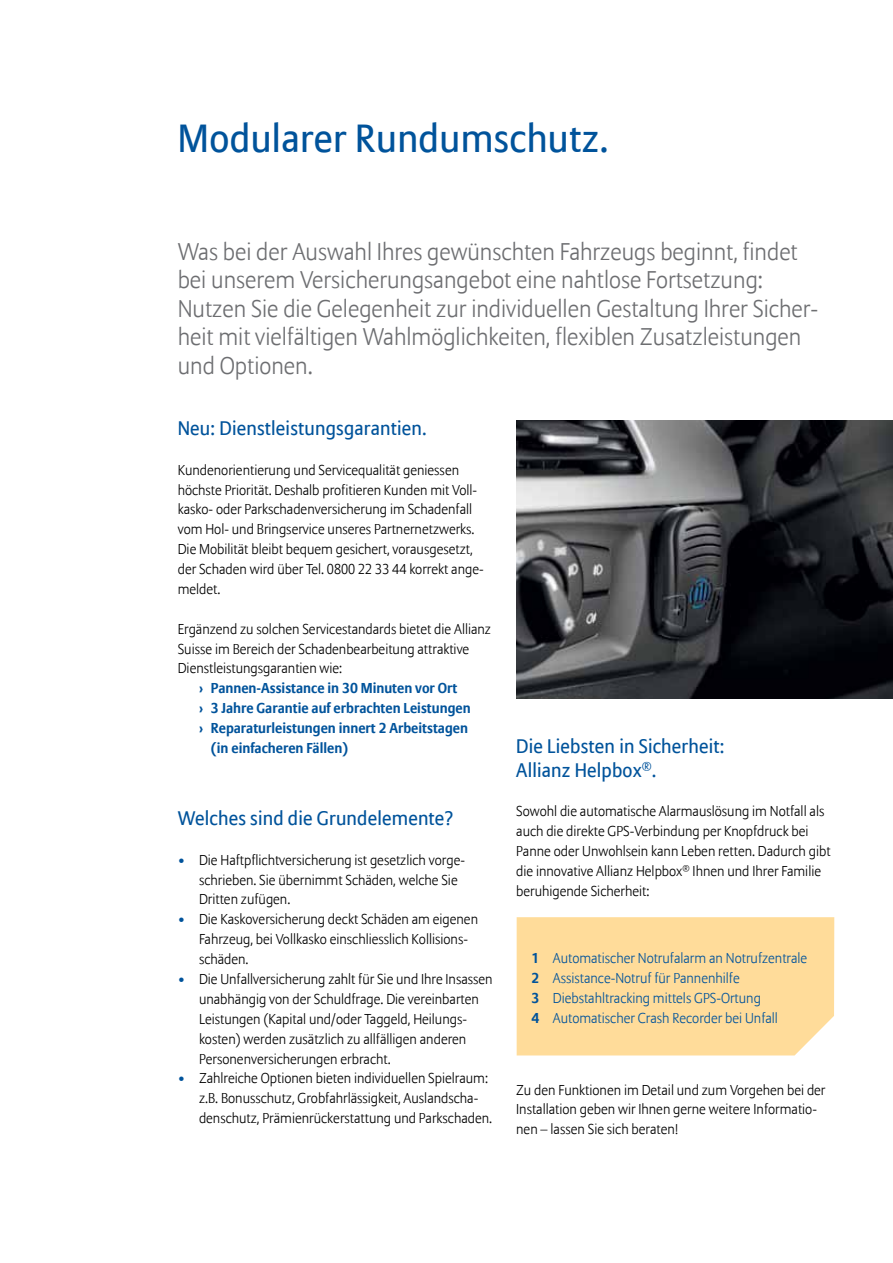
<style>
.page{position:relative;width:893px;height:1263px;background:#fff}
.page>*{position:absolute;margin:0;border:0;box-sizing:border-box;transform-origin:0 0}
.t1{font:39px "Allianz Sans";letter-spacing:.01em;color:#00539b}
.t2{font:300 24px/28.5px "Allianz Sans";color:#6d6e71}
.t3{font:19.5px/24px "Allianz Sans";letter-spacing:.01em;color:#00539b}
.t4{font:300 14.25px/20px "Allianz Sans";color:#000}
.t5{font:300 14.25px/20px "Allianz Sans";color:#00539b}
.t6{font:700 14.25px "Allianz Sans";color:#00539b}
.s1{color:#00539b}
.s2{font-weight:700}
</style>
<div class="page">
<img style="left:517px;top:420px;width:376px;height:278px">
<div style="left:517px;top:917px;width:317px;height:138px;background:#ffdc9a"></div>
<h1 class="t1" style="left:178px;top:115px;width:432px">Modularer Rundumschutz.</h1>
<p class="t2" style="left:178px;top:238px;width:642px">Was bei der Auswahl Ihres gewünschten Fahrzeugs beginnt, findet bei unserem Versicherungsangebot eine nahtlose Fortsetzung:<br>Nutzen Sie die Gelegenheit zur individuellen Gestaltung Ihrer Sicher&shy;heit mit vielfältigen Wahlmöglichkeiten, flexiblen Zusatzleistungen und Optionen.</p>
<h3 class="t3" style="left:178px;top:417px;width:250px">Neu: Dienstleistungsgarantien.</h3>
<p class="t4" style="left:178px;top:460px;width:307px">Kundenorientierung und Servicequalität geniessen höchste Priorität. Deshalb profitieren Kunden mit Voll&shy;kasko- oder Parkschadenversicherung im Schadenfall vom Hol- und Bringservice unseres Partnernetzwerks.<br>Die Mobilität bleibt bequem gesichert, vorausgesetzt, der Schaden wird über Tel. 0800 22 33 44 korrekt ange&shy;meldet.</p>
<p class="t4" style="left:178px;top:619px;width:315px">Ergänzend zu solchen Servicestandards bietet die Allianz<br>Suisse im Bereich der Schadenbearbeitung attraktive<br>Dienstleistungsgarantien wie:</p>
<p class="t6" style="left:199px;top:679px;width:260px">› Pannen-Assistance in 30 Minuten vor Ort</p>
<p class="t6" style="left:199px;top:699px;width:273px">› 3 Jahre Garantie auf erbrachten Leistungen</p>
<p class="t6" style="left:199px;top:719px;width:271px">› Reparaturleistungen innert 2 Arbeitstagen</p>
<p class="t6" style="left:211px;top:739px;width:139px">(in einfacheren Fällen)</p>
<h3 class="t3" style="left:178px;top:807px;width:277px">Welches sind die Grundelemente?</h3>
<p class="t4" style="left:199px;top:850px;width:267px;text-indent:-21px"><span class="s1">•</span> Die Haftpflichtversicherung ist gesetzlich vorge&shy;schrieben. Sie übernimmt Schäden, welche Sie<br>Dritten zufügen.</p>
<p class="t4" style="left:199px;top:910px;width:281px;text-indent:-21px"><span class="s1">•</span> Die Kaskoversicherung deckt Schäden am eigenen<br>Fahrzeug, bei Vollkasko einschliesslich Kollisions&shy;schäden.</p>
<p class="t4" style="left:199px;top:970px;width:295px;text-indent:-21px"><span class="s1">•</span> Die Unfallversicherung zahlt für Sie und Ihre Insassen unabhängig von der Schuldfrage. Die vereinbarten Leistungen (Kapital und/oder Taggeld, Heilungs&shy;kosten) werden zusätzlich zu allfälligen anderen Personenversicherungen erbracht.</p>
<p class="t4" style="left:199px;top:1069px;width:295px;text-indent:-21px"><span class="s1">•</span> Zahlreiche Optionen bieten individuellen Spielraum: z.B. Bonusschutz, Grobfahrlässigkeit, Auslandscha&shy;denschutz, Prämienrückerstattung und Parkschaden.</p>
<h3 class="t3" style="left:516px;top:735px;width:210px">Die Liebsten in Sicherheit:<br>Allianz Helpbox<sup>®</sup>.</h3>
<p class="t4" style="left:516px;top:802px;width:316px">Sowohl die automatische Alarmauslösung im Notfall als auch die direkte GPS-Verbindung per Knopfdruck bei Panne oder Unwohlsein kann Leben retten. Dadurch gibt die innovative Allianz Helpbox<sup>®</sup> Ihnen und Ihrer Familie beruhigende Sicherheit:</p>
<p class="t5" style="left:531px;top:949px;width:277px"><span class="s2">1</span> Automatischer Notrufalarm an Notrufzentrale <span class="s2">2</span> Assistance-Notruf für Pannenhilfe<br><span class="s2">3</span> Diebstahltracking mittels GPS-Ortung<br><span class="s2">4</span> Automatischer Crash Recorder bei Unfall</p>
<p class="t4" style="left:516px;top:1080px;width:311px">Zu den Funktionen im Detail und zum Vorgehen bei der<br>Installation geben wir Ihnen gerne weitere Informatio&shy;nen – lassen Sie sich beraten!</p>
</div>
